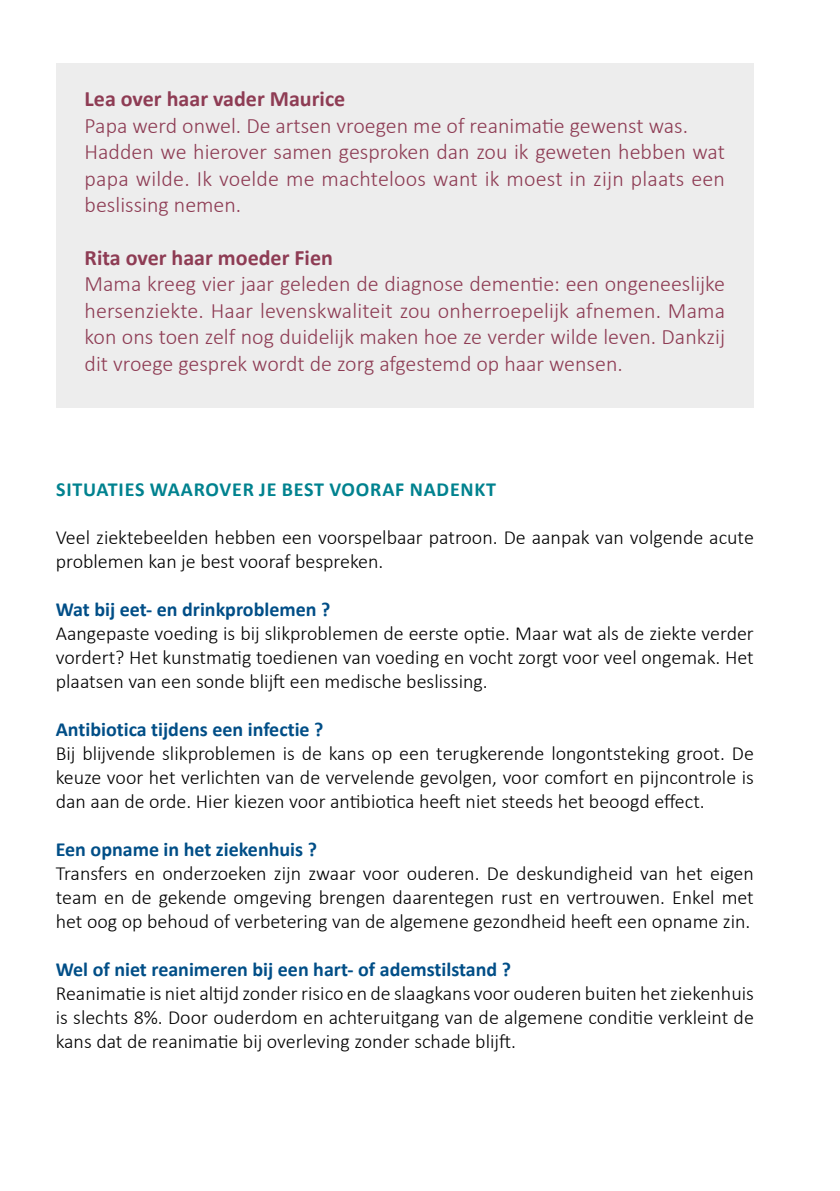
<style>
.page{position:relative;width:840px;height:1191px;background:#fff}
.page>*{position:absolute;margin:0;border:0;box-sizing:border-box;transform-origin:0 0}
.t1{font:300 22px/26.4px "Calibri";color:#8e3c54}
.t2{font:700 22px "Calibri";color:#8e3c54}
.t3{font:300 20px/24px "Calibri";color:#000;text-align:justify}
.t4{font:700 20px "Calibri";color:#004e87}
.t5{font:700 20px "Calibri";letter-spacing:.04em;color:#00828f}
</style>
<div class="page">
<div style="left:56px;top:63px;width:697px;height:345px;background:#ededed"></div>
<p class="t2" style="left:85px;top:84px;width:262px">Lea over haar vader Maurice</p>
<p class="t1" style="left:85px;top:112px;width:641px">Papa werd onwel. De artsen vroegen me of reanimatie gewenst was.<br>Hadden we hierover samen gesproken dan zou ik geweten hebben wat papa wilde. Ik voelde me machteloos want ik moest in zijn plaats een beslissing nemen.</p>
<p class="t2" style="left:85px;top:242px;width:250px">Rita over haar moeder Fien</p>
<p class="t1" style="left:85px;top:270px;width:641px;text-align:justify">Mama kreeg vier jaar geleden de diagnose dementie: een ongeneeslijke hersenziekte. Haar levenskwaliteit zou onherroepelijk afnemen. Mama kon ons toen zelf nog duidelijk maken hoe ze verder wilde leven. Dankzij dit vroege gesprek wordt de zorg afgestemd op haar wensen.</p>
<p class="t5" style="left:56px;top:475px;width:441px">SITUATIES WAAROVER JE BEST VOORAF NADENKT</p>
<p class="t3" style="left:56px;top:525px;width:699px">Veel ziektebeelden hebben een voorspelbaar patroon. De aanpak van volgende acute problemen kan je best vooraf bespreken.</p>
<p class="t4" style="left:56px;top:595px;width:276px">Wat bij eet- en drinkproblemen ?</p>
<p class="t3" style="left:56px;top:621px;width:699px">Aangepaste voeding is bij slikproblemen de eerste optie. Maar wat als de ziekte verder vordert? Het kunstmatig toedienen van voeding en vocht zorgt voor veel ongemak. Het plaatsen van een sonde blijft een medische beslissing.</p>
<p class="t4" style="left:56px;top:715px;width:269px">Antibiotica tijdens een infectie ?</p>
<p class="t3" style="left:56px;top:741px;width:699px">Bij blijvende slikproblemen is de kans op een terugkerende longontsteking groot. De keuze voor het verlichten van de vervelende gevolgen, voor comfort en pijncontrole is dan aan de orde. Hier kiezen voor antibiotica heeft niet steeds het beoogd effect.</p>
<p class="t4" style="left:56px;top:835px;width:262px">Een opname in het ziekenhuis ?</p>
<p class="t3" style="left:56px;top:861px;width:699px">Transfers en onderzoeken zijn zwaar voor ouderen. De deskundigheid van het eigen team en de gekende omgeving brengen daarentegen rust en vertrouwen. Enkel met het oog op behoud of verbetering van de algemene gezondheid heeft een opname zin.</p>
<p class="t4" style="left:56px;top:955px;width:456px">Wel of niet reanimeren bij een hart- of ademstilstand ?</p>
<p class="t3" style="left:56px;top:981px;width:699px">Reanimatie is niet altijd zonder risico en de slaagkans voor ouderen buiten het ziekenhuis is slechts 8%. Door ouderdom en achteruitgang van de algemene conditie verkleint de kans dat de reanimatie bij overleving zonder schade blijft.</p>
</div>
